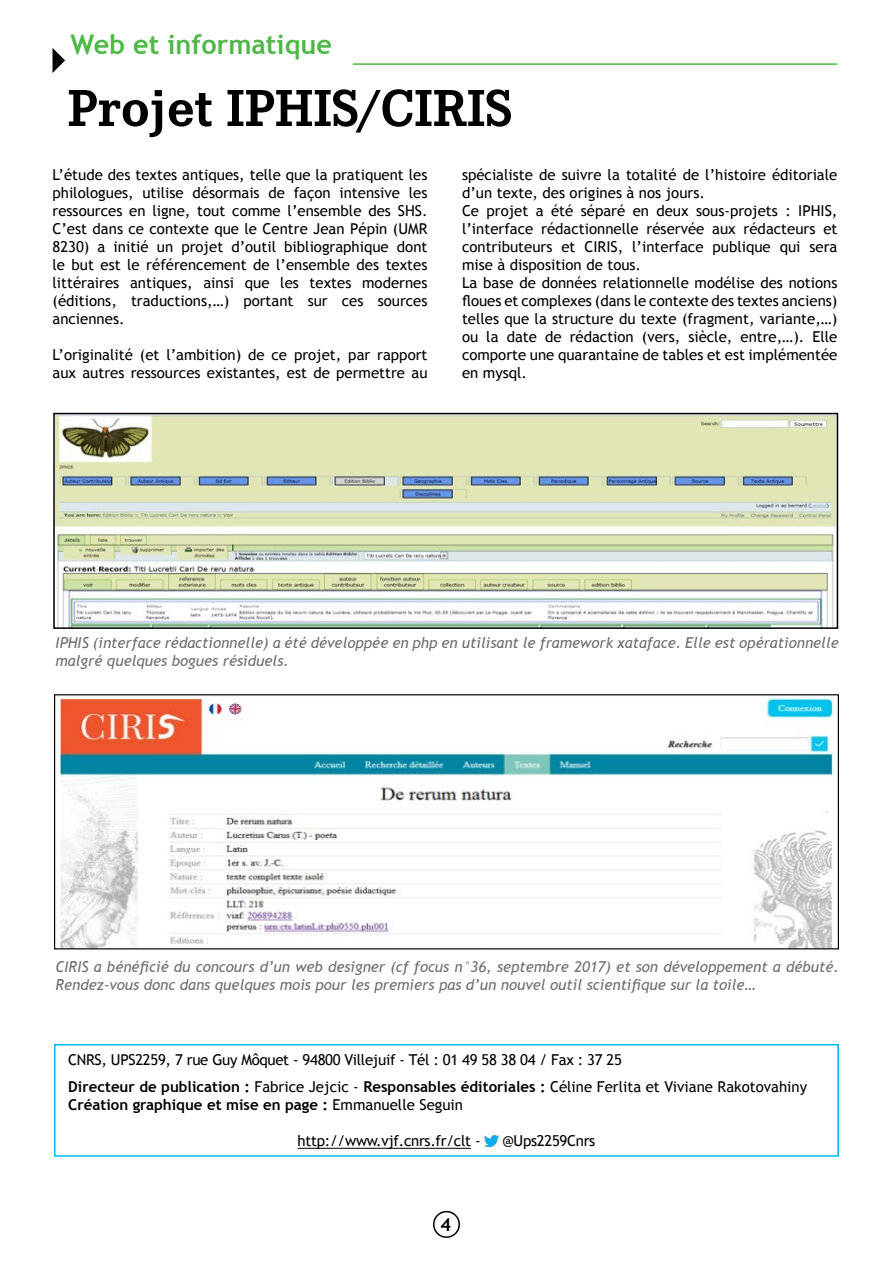
<style>
.page{position:relative;width:893px;height:1263px;background:#fff}
.page>*{position:absolute;margin:0;border:0;box-sizing:border-box;transform-origin:0 0}
.t1{font:700 54px "Corporate E";color:#000}
.t2{font:700 27px "Trebuchet MS";color:#50b848}
.t3{font:700 18px "Trebuchet MS";color:#000}
.t4{font:15px/18px "Trebuchet MS";color:#000}
.t5{font:italic 15px/18px "Trebuchet MS";color:#6d6e71}
.t6{font:15px/27px "Trebuchet MS";letter-spacing:-.02em;color:#000}
.t7{font:700 15px "Trebuchet MS";color:#000}
.s1{font-weight:700}
.s2{font-weight:400}
</style>
<div class="page">
<div style="left:433px;top:1211px;width:27px;height:27px;border:2px solid #000;border-radius:50%"></div>
<hr style="left:298px;top:1148px;width:173px;height:1px;background:#000">
<svg style="left:485px;top:1135px;width:13px;height:11px"></svg>
<div style="left:54px;top:1044px;width:785px;height:113px;border:2px solid #00b9ef"></div>
<svg style="left:53px;top:48px;width:12px;height:25px"></svg>
<hr style="left:353px;top:63px;width:484px;height:2px;background:#50b848">
<img style="left:56px;top:416px;width:779px;height:210px">
<div style="left:53px;top:413px;width:785px;height:216px;border:2px solid #000"></div>
<img style="left:56px;top:696px;width:781px;height:251px">
<div style="left:54px;top:694px;width:785px;height:255px;border:1px solid #000"></div>
<h2 class="t2" style="left:70px;top:28px;width:263px">Web et informatique</h2>
<h1 class="t1" style="left:68px;top:78px;width:446px">Projet IPHIS/CIRIS</h1>
<p class="t4" style="left:52px;top:166px;width:376px;text-align:justify">L’étude des textes antiques, telle que la pratiquent les philologues, utilise désormais de façon intensive les ressources en ligne, tout comme l’ensemble des SHS.<br>C’est dans ce contexte que le Centre Jean Pépin (UMR 8230) a initié un projet d’outil bibliographique dont le but est le référencement de l’ensemble des textes littéraires antiques, ainsi que les textes modernes (éditions, traductions,…) portant sur ces sources anciennes.</p>
<p class="t4" style="left:52px;top:346px;width:376px">L’originalité (et l’ambition) de ce projet, par rapport aux autres ressources existantes, est de permettre au</p>
<p class="t4" style="left:462px;top:166px;width:377px">spécialiste de suivre la totalité de l’histoire éditoriale d’un texte, des origines à nos jours.<br>Ce projet a été séparé en deux sous-projets : IPHIS, l’interface rédactionnelle réservée aux rédacteurs et contributeurs et CIRIS, l’interface publique qui sera mise à disposition de tous.<br>La base de données relationnelle modélise des notions floues et complexes (dans le contexte des textes anciens) telles que la structure du texte (fragment, variante,…) ou la date de rédaction (vers, siècle, entre,…). Elle comporte une quarantaine de tables et est implémentée en mysql.</p>
<p class="t5" style="left:56px;top:634px;width:785px">IPHIS (interface rédactionnelle) a été développée en php en utilisant le framework xataface. Elle est opérationnelle malgré quelques bogues résiduels.</p>
<p class="t5" style="left:56px;top:958px;width:785px">CIRIS a bénéficié du concours d’un web designer (cf focus n°36, septembre 2017) et son développement a débuté.<br>Rendez-vous donc dans quelques mois pour les premiers pas d’un nouvel outil scientifique sur la toile…</p>
<p class="t6" style="left:68px;top:1047px;width:740px">CNRS, UPS2259, 7 rue Guy Môquet - 94800 Villejuif - Tél : 01 49 58 38 04 / Fax : 37 25<br><span class="s1">Directeur de publication :</span> Fabrice Jejcic - <span class="s1">Responsables éditoriales :</span> Céline Ferlita et Viviane Rakotovahiny</p>
<p class="t7" style="left:68px;top:1096px;width:396px">Création graphique et mise en page : <span class="s2">Emmanuelle Seguin</span></p>
<p class="t6" style="left:298px;top:1128px;width:184px">http://www.vjf.cnrs.fr/clt -</p>
<p class="t6" style="left:502px;top:1128px;width:94px">@Ups2259Cnrs</p>
<p class="t3" style="left:440px;top:1213px;width:12px">4</p>
</div>
